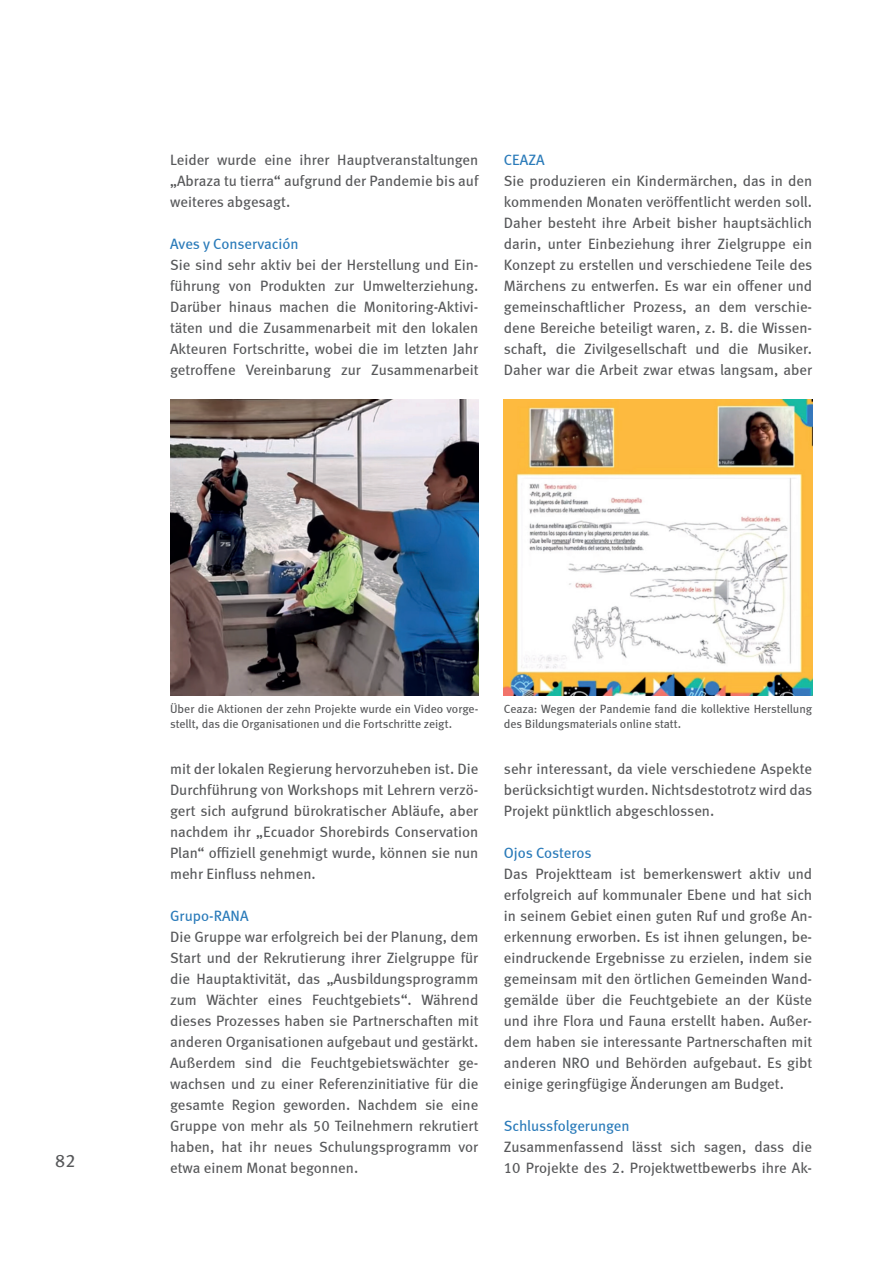
<style>
.page{position:relative;width:893px;height:1263px;background:#fff}
.page>*{position:absolute;margin:0;border:0;box-sizing:border-box;transform-origin:0 0}
.t1{font:18px "Meta Book LF";color:#57585a}
.t2{font:15px/21px "Meta Book LF";color:#57585a;text-align:justify}
.t3{font:15px "Meta Book LF";letter-spacing:-.005em;color:#297ab9}
.t4{font:12px/15px "Meta Book LF";color:#57585a}
</style>
<div class="page">
<img style="left:170px;top:400px;width:308px;height:295px">
<img style="left:504px;top:400px;width:308px;height:295px">
<p class="t2" style="left:170px;top:149px;width:310px">Leider wurde eine ihrer Hauptveranstaltungen „Abraza tu tierra“ aufgrund der Pandemie bis auf weiteres abgesagt.</p>
<p class="t3" style="left:170px;top:235px;width:130px">Aves y Conservación</p>
<p class="t2" style="left:170px;top:254px;width:310px">Sie sind sehr aktiv bei der Herstellung und Ein&shy;führung von Produkten zur Umwelterziehung.<br>Darüber hinaus machen die Monitoring-Aktivi&shy;täten und die Zusammenarbeit mit den lokalen Akteuren Fortschritte, wobei die im letzten Jahr getroffene Vereinbarung zur Zusammenarbeit</p>
<p class="t3" style="left:504px;top:151px;width:42px">CEAZA</p>
<p class="t2" style="left:504px;top:170px;width:310px">Sie produzieren ein Kindermärchen, das in den kommenden Monaten veröffentlicht werden soll.<br>Daher besteht ihre Arbeit bisher hauptsächlich darin, unter Einbeziehung ihrer Zielgruppe ein Konzept zu erstellen und verschiedene Teile des Märchens zu entwerfen. Es war ein offener und gemeinschaftlicher Prozess, an dem verschie&shy;dene Bereiche beteiligt waren, z. B. die Wissen&shy;schaft, die Zivilgesellschaft und die Musiker.<br>Daher war die Arbeit zwar etwas langsam, aber</p>
<p class="t1" style="left:55px;top:1150px;width:22px">82</p>
<p class="t4" style="left:170px;top:701px;width:310px">Über die Aktionen der zehn Projekte wurde ein Video vorge&shy;stellt, das die Organisationen und die Fortschritte zeigt.</p>
<p class="t4" style="left:504px;top:701px;width:310px">Ceaza: Wegen der Pandemie fand die kollektive Herstellung des Bildungsmaterials online statt.</p>
<p class="t2" style="left:170px;top:758px;width:310px">mit der lokalen Regierung hervorzuheben ist. Die Durchführung von Workshops mit Lehrern verzö&shy;gert sich aufgrund bürokratischer Abläufe, aber nachdem ihr „Ecuador Shorebirds Conservation Plan“ offiziell genehmigt wurde, können sie nun mehr Einfluss nehmen.</p>
<p class="t3" style="left:170px;top:907px;width:80px">Grupo-RANA</p>
<p class="t2" style="left:170px;top:926px;width:310px">Die Gruppe war erfolgreich bei der Planung, dem Start und der Rekrutierung ihrer Zielgruppe für die Hauptaktivität, das „Ausbildungsprogramm zum Wächter eines Feuchtgebiets“. Während dieses Prozesses haben sie Partnerschaften mit anderen Organisationen aufgebaut und gestärkt.<br>Außerdem sind die Feuchtgebietswächter ge&shy;wachsen und zu einer Referenzinitiative für die gesamte Region geworden. Nachdem sie eine Gruppe von mehr als 50 Teilnehmern rekrutiert haben, hat ihr neues Schulungsprogramm vor etwa einem Monat begonnen.</p>
<p class="t2" style="left:504px;top:758px;width:310px">sehr interessant, da viele verschiedene Aspekte berücksichtigt wurden. Nichtsdestotrotz wird das Projekt pünktlich abgeschlossen.</p>
<p class="t3" style="left:504px;top:844px;width:89px">Ojos Costeros</p>
<p class="t2" style="left:504px;top:863px;width:310px">Das Projektteam ist bemerkenswert aktiv und erfolgreich auf kommunaler Ebene und hat sich in seinem Gebiet einen guten Ruf und große An&shy;erkennung erworben. Es ist ihnen gelungen, be&shy;eindruckende Ergebnisse zu erzielen, indem sie gemeinsam mit den örtlichen Gemeinden Wand&shy;gemälde über die Feuchtgebiete an der Küste und ihre Flora und Fauna erstellt haben. Außer&shy;dem haben sie interessante Partnerschaften mit anderen NRO und Behörden aufgebaut. Es gibt einige geringfügige Änderungen am Budget.</p>
<p class="t3" style="left:504px;top:1117px;width:127px">Schlussfolgerungen</p>
<p class="t2" style="left:504px;top:1136px;width:310px">Zusammenfassend lässt sich sagen, dass die<br>10 Projekte des 2. Projektwettbewerbs ihre Ak-</p>
</div>
